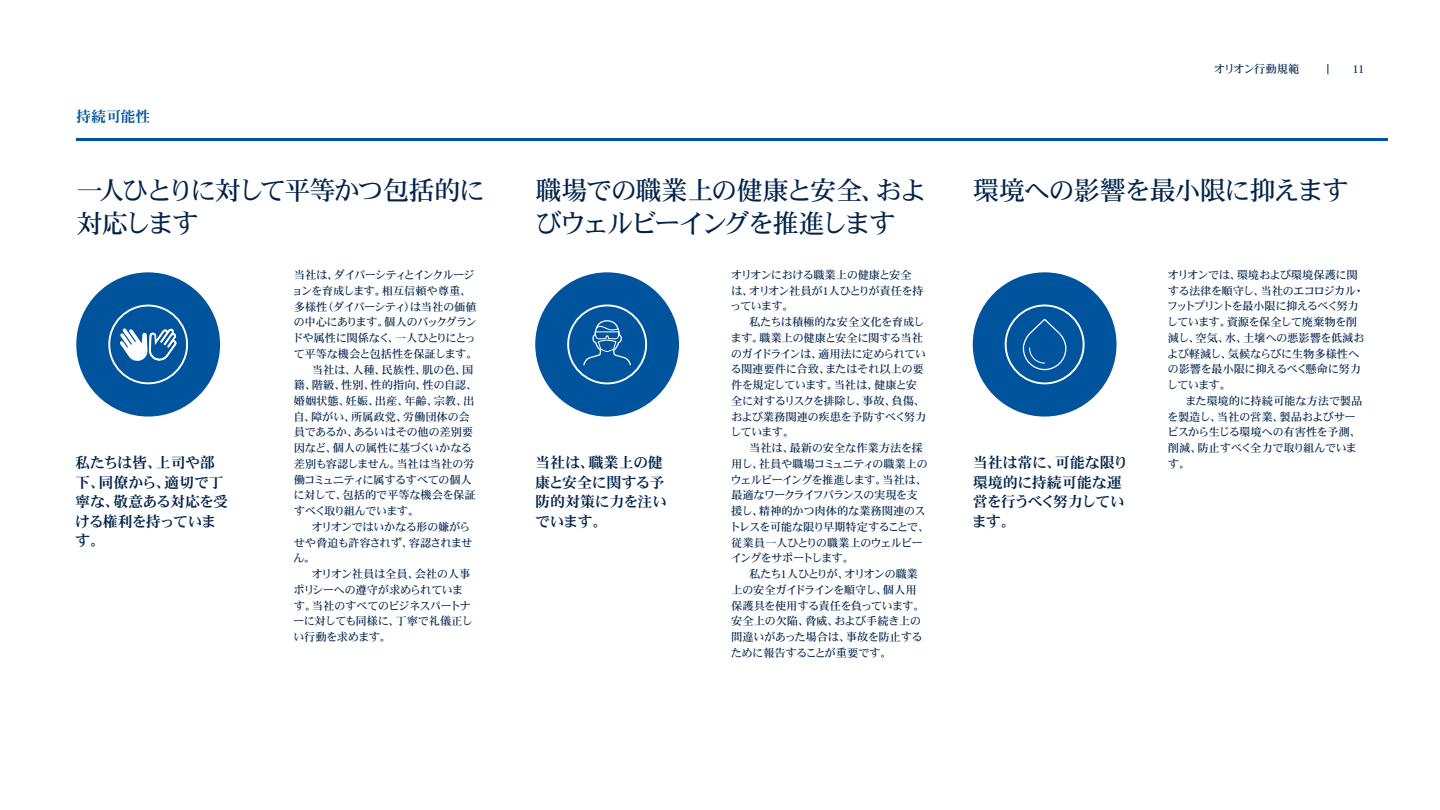
<style>
.page{position:relative;width:1440px;height:810px;background:#fff}
.page>*{position:absolute;margin:0;border:0;box-sizing:border-box;transform-origin:0 0}
.t1{font:26.25px/32.2px "Heisei Min Std W5";letter-spacing:-.06em;color:#00234a}
.t2{font:26.25px "Heisei Min Std W5";letter-spacing:-.08em;color:#00234a}
.t3{font:15px/19.5px "Heisei Min Std W7";letter-spacing:-.02em;color:#00234a}
.t4{font:15px/19.5px "Heisei Min Std W7";letter-spacing:-.06em;color:#00234a}
.t5{font:15px "Heisei Min Std W7";letter-spacing:-.005em;color:#00549e}
.t6{font:11.25px/15.8px "Heisei Min Std W5";letter-spacing:-.04em;color:#00234a}
.t7{font:11.25px "Heisei Min Std W5";color:#00234a}
.t8{font:11.25px/15.8px "Heisei Min Std W5";letter-spacing:-.06em;color:#00234a}
.t9{font:11.25px "Heisei Min Std W5";letter-spacing:-.01em;color:#00234a}
.t10{font:11.25px "Heisei Min Std W5";letter-spacing:-.11em;color:#00234a}
.t11{font:11.25px "Heisei Min Std W5";letter-spacing:-.09em;color:#00234a}
.t12{font:11.25px "Heisei Min Std W5";letter-spacing:-.02em;color:#00234a}
.t13{font:11.25px "Heisei Min Std W5";letter-spacing:-.065em;color:#00234a}
.t14{font:11.25px "Heisei Min Std W5";letter-spacing:-.015em;color:#00234a}
.t15{font:11.25px "Heisei Min Std W5";letter-spacing:-.075em;color:#00234a}
</style>
<div class="page">
<div style="left:76px;top:272px;width:144px;height:145px;background:#00549e;border-radius:50%"></div>
<div style="left:108px;top:305px;width:80px;height:79px;border:2px solid #fff;border-radius:50%"></div>
<svg style="left:120px;top:328px;width:58px;height:56px"></svg>
<div style="left:535px;top:272px;width:144px;height:145px;background:#00549e;border-radius:50%"></div>
<div style="left:567px;top:305px;width:80px;height:79px;border:2px solid #fff;border-radius:50%"></div>
<svg style="left:583px;top:320px;width:48px;height:46px"></svg>
<div style="left:973px;top:272px;width:144px;height:145px;background:#00549e;border-radius:50%"></div>
<div style="left:1005px;top:305px;width:80px;height:79px;border:2px solid #fff;border-radius:50%"></div>
<svg style="left:1022px;top:318px;width:45px;height:53px"></svg>
<hr style="left:76px;top:138px;width:1312px;height:3px;background:#00549e">
<h2 class="t5" style="left:76px;top:106px;width:76px">持続可能性</h2>
<p class="t6" style="left:1214px;top:61px;width:87px">オリオン行動規範</p>
<p class="t6" style="left:1353px;top:61px;width:13px">11</p>
<h1 class="t2" style="left:77px;top:174px;width:410px">一人ひとりに対して平等かつ包括的に</h1>
<h1 class="t1" style="left:973px;top:174px;width:377px">環境への影響を最小限に抑えます</h1>
<h1 class="t1" style="left:77px;top:207px;width:123px">対応します</h1>
<p class="t10" style="left:294px;top:268px;width:182px">当社は、ダイバーシティとインクルージ</p>
<p class="t9" style="left:292px;top:283px;width:181px">ョンを育成します。相互信頼や尊重、</p>
<p class="t6" style="left:294px;top:298px;width:184px">多様性（ダイバーシティ）は当社の価値</p>
<p class="t11" style="left:293px;top:315px;width:185px">の中心にあります。個人のバックグラン</p>
<p class="t6" style="left:292px;top:330px;width:185px">ドや属性に関係なく、一人ひとりにとっ</p>
<p class="t12" style="left:293px;top:346px;width:186px">て平等な機会と包括性を保証します。</p>
<p class="t7" style="left:312px;top:362px;width:163px">当社は、人種、民族性、肌の色、国</p>
<p class="t7" style="left:294px;top:378px;width:185px">籍、階級、性別、性的指向、性の自認、</p>
<p class="t7" style="left:294px;top:394px;width:182px">婚姻状態、妊娠、出産、年齢、宗教、出</p>
<p class="t7" style="left:293px;top:409px;width:178px">自、障がい、所属政党、労働団体の会</p>
<p class="t6" style="left:294px;top:424px;width:181px">員であるか、あるいはその他の差別要</p>
<p class="t6" style="left:294px;top:440px;width:180px">因など、個人の属性に基づくいかなる</p>
<p class="t6" style="left:294px;top:456px;width:182px">差別も容認しません。当社は当社の労</p>
<p class="t6" style="left:294px;top:472px;width:180px">働コミュニティに属するすべての個人</p>
<p class="t9" style="left:293px;top:488px;width:184px">に対して、包括的で平等な機会を保証</p>
<p class="t15" style="left:294px;top:504px;width:127px">すべく取り組んでいます。</p>
<p class="t6" style="left:311px;top:519px;width:161px">オリオンではいかなる形の嫌がら</p>
<p class="t13" style="left:294px;top:535px;width:180px">せや脅迫も許容されず、容認されませ</p>
<p class="t6" style="left:293px;top:550px;width:24px">ん。</p>
<p class="t14" style="left:311px;top:567px;width:160px">オリオン社員は全員、会社の人事</p>
<p class="t6" style="left:294px;top:582px;width:171px">ポリシーへの遵守が求められていま</p>
<p class="t6" style="left:294px;top:598px;width:178px">す。当社のすべてのビジネスパートナ</p>
<p class="t6" style="left:293px;top:613px;width:181px">ーに対しても同様に、丁寧で礼儀正し</p>
<p class="t6" style="left:293px;top:629px;width:99px">い行動を求めます。</p>
<h1 class="t1" style="left:535px;top:174px;width:393px">職場での職業上の健康と安全、およびウェルビーイングを推進します</h1>
<p class="t6" style="left:1167px;top:267px;width:199px">オリオンでは、環境および環境保護に関する法律を順守し、当社のエコロジカル・フットプリントを最小限に抑えるべく努力しています。資源を保全して廃棄物を削減し、空気、水、土壌への悪影響を低減および軽減し、気候ならびに生物多様性への影響を最小限に抑えるべく懸命に努力しています。</p>
<p class="t6" style="left:1167px;top:393px;width:197px;text-indent:18px">また環境的に持続可能な方法で製品を製造し、当社の営業、製品およびサービスから生じる環境への有害性を予測、削減、防止すべく全力で取り組んでいま</p>
<p class="t8" style="left:730px;top:267px;width:195px">オリオンにおける職業上の健康と安全は、オリオン社員が1人ひとりが責任を持っています。</p>
<p class="t6" style="left:730px;top:314px;width:197px;text-indent:19px">私たちは積極的な安全文化を育成します。職業上の健康と安全に関する当社のガイドラインは、適用法に定められている関連要件に合致、またはそれ以上の要件を規定しています。当社は、健康と安全に対するリスクを排除し、事故、負傷、および業務関連の疾患を予防すべく努力しています。</p>
<p class="t6" style="left:730px;top:440px;width:201px;text-indent:20px">当社は、最新の安全な作業方法を採用し、社員や職場コミュニティの職業上のウェルビーイングを推進します。当社は、最適なワークライフバランスの実現を支援し、精神的かつ肉体的な業務関連のストレスを可能な限り早期特定することで、従業員一人ひとりの職業上のウェルビーイングをサポートします。</p>
<p class="t6" style="left:731px;top:566px;width:195px;text-indent:18px">私たち1人ひとりが、オリオンの職業上の安全ガイドラインを順守し、個人用保護具を使用する責任を負っています。安全上の欠陥、脅威、および手続き上の間違いがあった場合は、事故を防止するために報告することが重要です。</p>
<h2 class="t3" style="left:535px;top:453px;width:134px">当社は、職業上の健康と安全に関する予防的対策に力を注いでいます。</h2>
<h2 class="t3" style="left:972px;top:453px;width:158px">当社は常に、可能な限り環境的に持続可能な運営を行うべく努力しています。</h2>
<h2 class="t3" style="left:75px;top:453px;width:141px">私たちは皆、上司や部</h2>
<p class="t6" style="left:1168px;top:456px;width:24px">す。</p>
<h2 class="t4" style="left:75px;top:472px;width:155px">下、同僚から、適切で丁寧な、敬意ある対応を受ける権利を持っています。</h2>
</div>
